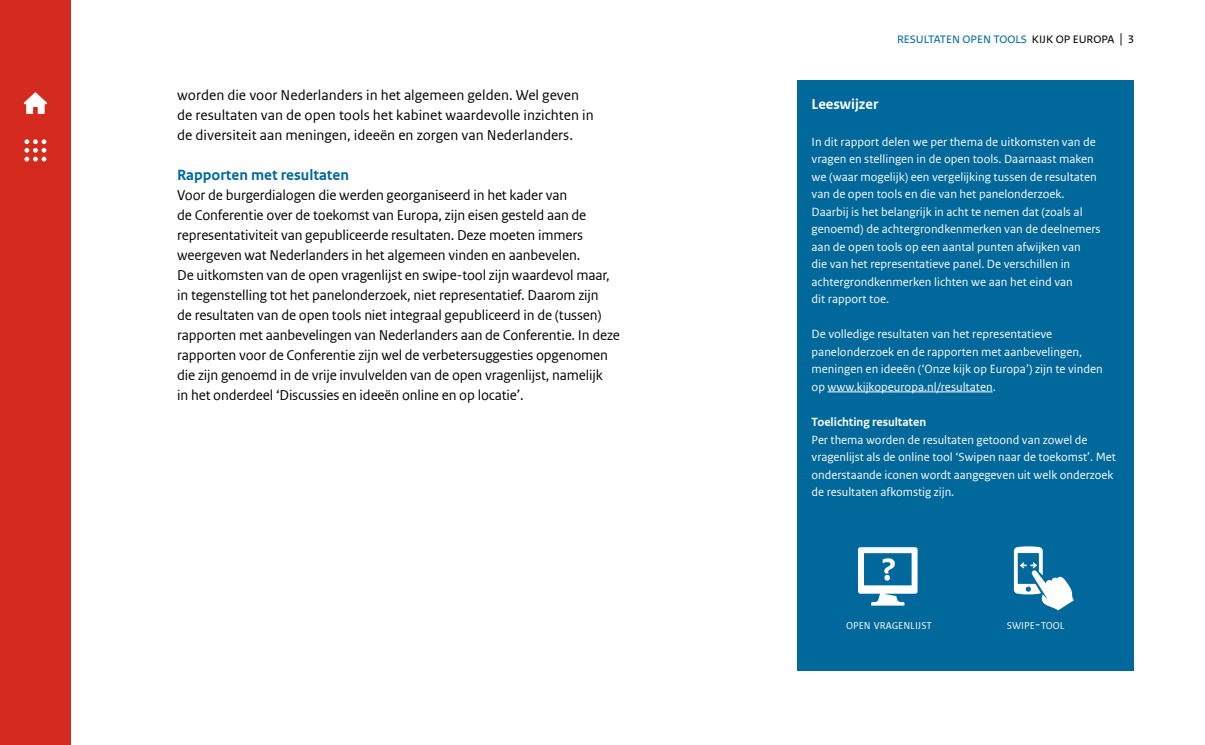
<style>
.page{position:relative;width:1205px;height:745px;background:#fff}
.page>*{position:absolute;margin:0;border:0;box-sizing:border-box;transform-origin:0 0}
.Tussenkopje{font:700 15.62px "Rijksoverheid Sans Web Text";color:#01689b}
.Broodtekst{font:15px/20px "Rijksoverheid Sans Web Text";letter-spacing:-.01em;color:#000}
.t1{font:15px "Rijksoverheid Sans";color:#01689b}
.Broodtekst-2{font:700 15px "Rijksoverheid Sans Web Text";color:#fff}
.Broodtekst-3{font:12.5px/17.5px "Rijksoverheid Sans Web Text";color:#fff}
.Broodtekst-4{font:700 12.5px "Rijksoverheid Sans Web Text";color:#fff}
.Uitgelicht_diap_kade{font:10.5px "Rijksoverheid Sans Web Text";color:#fff}
.s1{color:#000}
.s2{font-size:15px}
</style>
<div class="page">
<div style="left:0;top:0;width:71px;height:744px;background:#d52b1e"></div>
<svg style="left:24px;top:92px;width:23px;height:22px"></svg>
<svg style="left:24px;top:139px;width:22px;height:22px"></svg>
<div style="left:797px;top:80px;width:337px;height:590px;background:#01689b"></div>
<hr style="left:827px;top:391px;width:165px;height:1px;background:#fff">
<svg style="left:858px;top:547px;width:59px;height:58px"></svg>
<svg style="left:1014px;top:546px;width:60px;height:64px"></svg>
<p class="Broodtekst" style="left:177px;top:85px;width:418px">worden die voor Nederlanders in het algemeen gelden. Wel geven de resultaten van de open tools het kabinet waardevolle inzichten in de diversiteit aan meningen, ideeën en zorgen van Nederlanders.</p>
<p class="Tussenkopje" style="left:177px;top:166px;width:173px">Rapporten met resultaten</p>
<p class="Broodtekst" style="left:177px;top:185px;width:444px">Voor de burgerdialogen die werden georganiseerd in het kader van<br>de Conferentie over de toekomst van Europa, zijn eisen gesteld aan de representativiteit van gepubliceerde resultaten. Deze moeten immers weergeven wat Nederlanders in het algemeen vinden en aanbevelen.<br>De uitkomsten van de open vragenlijst en swipe-tool zijn waardevol maar, in tegenstelling tot het panelonderzoek, niet representatief. Daarom zijn<br>de resultaten van de open tools niet integraal gepubliceerd in de (tussen) rapporten met aanbevelingen van Nederlanders aan de Conferentie. In deze rapporten voor de Conferentie zijn wel de verbetersuggesties opgenomen die zijn genoemd in de vrije invulvelden van de open vragenlijst, namelijk<br>in het onderdeel ‘Discussies en ideeën online en op locatie’.</p>
<p class="t1" style="left:897px;top:30px;width:238px">resultaten open tools <span class="s1">kijk op europa | 3</span></p>
<p class="Broodtekst-2" style="left:811px;top:96px;width:68px">Leeswijzer</p>
<p class="Broodtekst-3" style="left:811px;top:133px;width:290px">In dit rapport delen we per thema de uitkomsten van de vragen en stellingen in de open tools. Daarnaast maken we (waar mogelijk) een vergelijking tussen de resultaten van de open tools en die van het panelonderzoek.<br>Daarbij is het belangrijk in acht te nemen dat (zoals al genoemd) de achtergrondkenmerken van de deelnemers aan de open tools op een aantal punten afwijken van<br>die van het representatieve panel. De verschillen in achtergrondkenmerken lichten we aan het eind van<br>dit rapport toe.</p>
<p class="Broodtekst-3" style="left:811px;top:325px;width:293px">De volledige resultaten van het representatieve panelonderzoek en de rapporten met aanbevelingen, meningen en ideeën (‘Onze kijk op Europa’) zijn te vinden op www.kijkopeuropa.nl/resultaten.</p>
<p class="Broodtekst-4" style="left:811px;top:414px;width:116px">Toelichting resultaten</p>
<p class="Broodtekst-3" style="left:811px;top:430px;width:306px">Per thema worden de resultaten getoond van zowel de vragenlijst als de online tool ‘Swipen naar de toekomst’. Met onderstaande iconen wordt aangegeven uit welk onderzoek de resultaten afkomstig zijn.</p>
<p class="Uitgelicht_diap_kade" style="left:846px;top:619px;width:87px">OPEN VRAGENLIJST</p>
<p class="Uitgelicht_diap_kade" style="left:1007px;top:619px;width:59px">SWIPE<span class="s2">-</span>TOOL</p>
</div>
